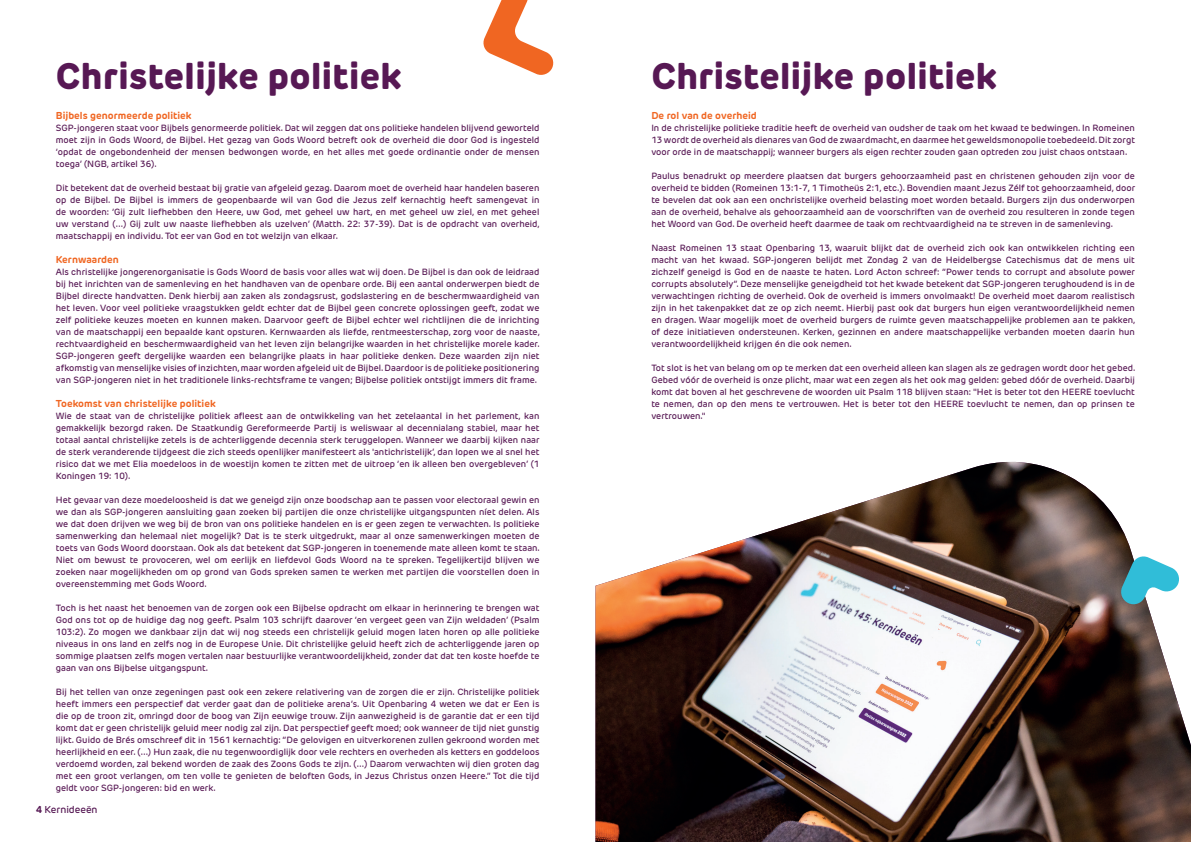
<style>
.page{position:relative;width:1191px;height:842px;background:#fff}
.page>*{position:absolute;margin:0;border:0;box-sizing:border-box;transform-origin:0 0}
.t1{font:800 36px "New Rubrik Edge";letter-spacing:.01em;color:#571854}
.t2{font:700 10px "New Rubrik Edge";letter-spacing:.005em;color:#f06622}
.t3{font:500 10px "New Rubrik Edge";color:#541652}
.t4{font:500 9px/12px "New Rubrik Edge";letter-spacing:.005em;color:#571854;text-align:justify}
.s1{font-weight:700}
</style>
<div class="page">
<img style="left:595px;top:462px;width:596px;height:380px">
<svg style="left:1119px;top:555px;width:61px;height:49px"></svg>
<svg style="left:483px;top:0;width:70px;height:75px"></svg>
<h1 class="t1" style="left:56px;top:53px;width:347px">Christelijke politiek</h1>
<h1 class="t1" style="left:651px;top:53px;width:347px">Christelijke politiek</h1>
<p class="t2" style="left:56px;top:109px;width:137px">Bijbels genormeerde politiek</p>
<p class="t4" style="left:56px;top:122px;width:485px">SGP-jongeren staat voor Bijbels genormeerde politiek. Dat wil zeggen dat ons politieke handelen blijvend geworteld moet zijn in Gods Woord, de Bijbel. Het gezag van Gods Woord betreft ook de overheid die door God is ingesteld ‘opdat de ongebondenheid der mensen bedwongen worde, en het alles met goede ordinantie onder de mensen toega’ (NGB, artikel 36).</p>
<p class="t4" style="left:56px;top:182px;width:485px">Dit betekent dat de overheid bestaat bij gratie van afgeleid gezag. Daarom moet de overheid haar handelen baseren op de Bijbel. De Bijbel is immers de geopenbaarde wil van God die Jezus zelf kernachtig heeft samengevat in de woorden: ‘Gij zult liefhebben den Heere, uw God, met geheel uw hart, en met geheel uw ziel, en met geheel uw verstand (…) Gij zult uw naaste liefhebben als uzelven’ (Matth. 22: 37-39). Dat is de opdracht van overheid, maatschappij en individu. Tot eer van God en tot welzijn van elkaar.</p>
<p class="t2" style="left:56px;top:253px;width:65px">Kernwaarden</p>
<p class="t4" style="left:56px;top:266px;width:485px">Als christelijke jongerenorganisatie is Gods Woord de basis voor alles wat wij doen. De Bijbel is dan ook de leidraad bij het inrichten van de samenleving en het handhaven van de openbare orde. Bij een aantal onderwerpen biedt de Bijbel directe handvatten. Denk hierbij aan zaken als zondagsrust, godslastering en de beschermwaardigheid van het leven. Voor veel politieke vraagstukken geldt echter dat de Bijbel geen concrete oplossingen geeft, zodat we zelf politieke keuzes moeten en kunnen maken. Daarvoor geeft de Bijbel echter wel richtlijnen die de inrichting van de maatschappij een bepaalde kant opsturen. Kernwaarden als liefde, rentmeesterschap, zorg voor de naaste, rechtvaardigheid en beschermwaardigheid van het leven zijn belangrijke waarden in het christelijke morele kader.<br>SGP-jongeren geeft dergelijke waarden een belangrijke plaats in haar politieke denken. Deze waarden zijn niet afkomstig van menselijke visies of inzichten, maar worden afgeleid uit de Bijbel. Daardoor is de politieke positionering van SGP-jongeren niet in het traditionele links-rechtsframe te vangen; Bijbelse politiek ontstijgt immers dit frame.</p>
<p class="t2" style="left:56px;top:397px;width:161px">Toekomst van christelijke politiek</p>
<p class="t4" style="left:56px;top:410px;width:485px">Wie de staat van de christelijke politiek afleest aan de ontwikkeling van het zetelaantal in het parlement, kan gemakkelijk bezorgd raken. De Staatkundig Gereformeerde Partij is weliswaar al decennialang stabiel, maar het totaal aantal christelijke zetels is de achterliggende decennia sterk teruggelopen. Wanneer we daarbij kijken naar de sterk veranderende tijdgeest die zich steeds openlijker manifesteert als 'antichristelijk’, dan lopen we al snel het risico dat we met Elia moedeloos in de woestijn komen te zitten met de uitroep ‘en ik alleen ben overgebleven’ (1<br>Koningen 19: 10).</p>
<p class="t4" style="left:56px;top:494px;width:485px">Het gevaar van deze moedeloosheid is dat we geneigd zijn onze boodschap aan te passen voor electoraal gewin en we dan als SGP-jongeren aansluiting gaan zoeken bij partijen die onze christelijke uitgangspunten níet delen. Als we dat doen drijven we weg bij de bron van ons politieke handelen en is er geen zegen te verwachten. Is politieke samenwerking dan helemaal niet mogelijk? Dat is te sterk uitgedrukt, maar al onze samenwerkingen moeten de toets van Gods Woord doorstaan. Ook als dat betekent dat SGP-jongeren in toenemende mate alleen komt te staan.<br>Niet om bewust te provoceren, wel om eerlijk en liefdevol Gods Woord na te spreken. Tegelijkertijd blijven we zoeken naar mogelijkheden om op grond van Gods spreken samen te werken met partijen die voorstellen doen in overeenstemming met Gods Woord.</p>
<p class="t4" style="left:56px;top:602px;width:485px">Toch is het naast het benoemen van de zorgen ook een Bijbelse opdracht om elkaar in herinnering te brengen wat God ons tot op de huidige dag nog geeft. Psalm 103 schrijft daarover ‘en vergeet geen van Zijn weldaden’ (Psalm 103:2). Zo mogen we dankbaar zijn dat wij nog steeds een christelijk geluid mogen laten horen op alle politieke niveaus in ons land en zelfs nog in de Europese Unie. Dit christelijke geluid heeft zich de achterliggende jaren op sommige plaatsen zelfs mogen vertalen naar bestuurlijke verantwoordelijkheid, zonder dat dat ten koste hoefde te gaan van ons Bijbelse uitgangspunt.</p>
<p class="t4" style="left:56px;top:686px;width:485px">Bij het tellen van onze zegeningen past ook een zekere relativering van de zorgen die er zijn. Christelijke politiek heeft immers een perspectief dat verder gaat dan de politieke arena’s. Uit Openbaring 4 weten we dat er Een is die op de troon zit, omringd door de boog van Zijn eeuwige trouw. Zijn aanwezigheid is de garantie dat er een tijd komt dat er geen christelijk geluid meer nodig zal zijn. Dat perspectief geeft moed; ook wanneer de tijd niet gunstig lijkt. Guido de Brés omschreef dit in 1561 kernachtig: “De gelovigen en uitverkorenen zullen gekroond worden met heerlijkheid en eer. (…) Hun zaak, die nu tegenwoordiglijk door vele rechters en overheden als ketters en goddeloos verdoemd worden, zal bekend worden de zaak des Zoons Gods te zijn. (…) Daarom verwachten wij dien groten dag met een groot verlangen, om ten volle te genieten de beloften Gods, in Jezus Christus onzen Heere.” Tot die tijd geldt voor SGP-jongeren: bid en werk.</p>
<p class="t2" style="left:651px;top:109px;width:107px">De rol van de overheid</p>
<p class="t4" style="left:651px;top:122px;width:485px">In de christelijke politieke traditie heeft de overheid van oudsher de taak om het kwaad te bedwingen. In Romeinen 13 wordt de overheid als dienares van God de zwaardmacht, en daarmee het geweldsmonopolie toebedeeld. Dit zorgt voor orde in de maatschappij; wanneer burgers als eigen rechter zouden gaan optreden zou juist chaos ontstaan.</p>
<p class="t4" style="left:651px;top:170px;width:485px">Paulus benadrukt op meerdere plaatsen dat burgers gehoorzaamheid past en christenen gehouden zijn voor de overheid te bidden (Romeinen 13:1-7, 1 Timotheüs 2:1, etc.). Bovendien maant Jezus Zélf tot gehoorzaamheid, door te bevelen dat ook aan een onchristelijke overheid belasting moet worden betaald. Burgers zijn dus onderworpen aan de overheid, behalve als gehoorzaamheid aan de voorschriften van de overheid zou resulteren in zonde tegen het Woord van God. De overheid heeft daarmee de taak om rechtvaardigheid na te streven in de samenleving.</p>
<p class="t4" style="left:651px;top:242px;width:485px">Naast Romeinen 13 staat Openbaring 13, waaruit blijkt dat de overheid zich ook kan ontwikkelen richting een macht van het kwaad. SGP-jongeren belijdt met Zondag 2 van de Heidelbergse Catechismus dat de mens uit zichzelf geneigd is God en de naaste te haten. Lord Acton schreef: “Power tends to corrupt and absolute power corrupts absolutely”. Deze menselijke geneigdheid tot het kwade betekent dat SGP-jongeren terughoudend is in de verwachtingen richting de overheid. Ook de overheid is immers onvolmaakt! De overheid moet daarom realistisch zijn in het takenpakket dat ze op zich neemt. Hierbij past ook dat burgers hun eigen verantwoordelijkheid nemen en dragen. Waar mogelijk moet de overheid burgers de ruimte geven maatschappelijke problemen aan te pakken, of deze initiatieven ondersteunen. Kerken, gezinnen en andere maatschappelijke verbanden moeten daarin hun verantwoordelijkheid krijgen én die ook nemen.</p>
<p class="t4" style="left:651px;top:362px;width:485px">Tot slot is het van belang om op te merken dat een overheid alleen kan slagen als ze gedragen wordt door het gebed.<br>Gebed vóór de overheid is onze plicht, maar wat een zegen als het ook mag gelden: gebed dóór de overheid. Daarbij komt dat boven al het geschrevene de woorden uit Psalm 118 blijven staan: "Het is beter tot den HEERE toevlucht te nemen, dan op den mens te vertrouwen. Het is beter tot den HEERE toevlucht te nemen, dan op prinsen te vertrouwen."</p>
<p class="t3" style="left:36px;top:804px;width:63px"><span class="s1">4</span> Kernideeën</p>
</div>
